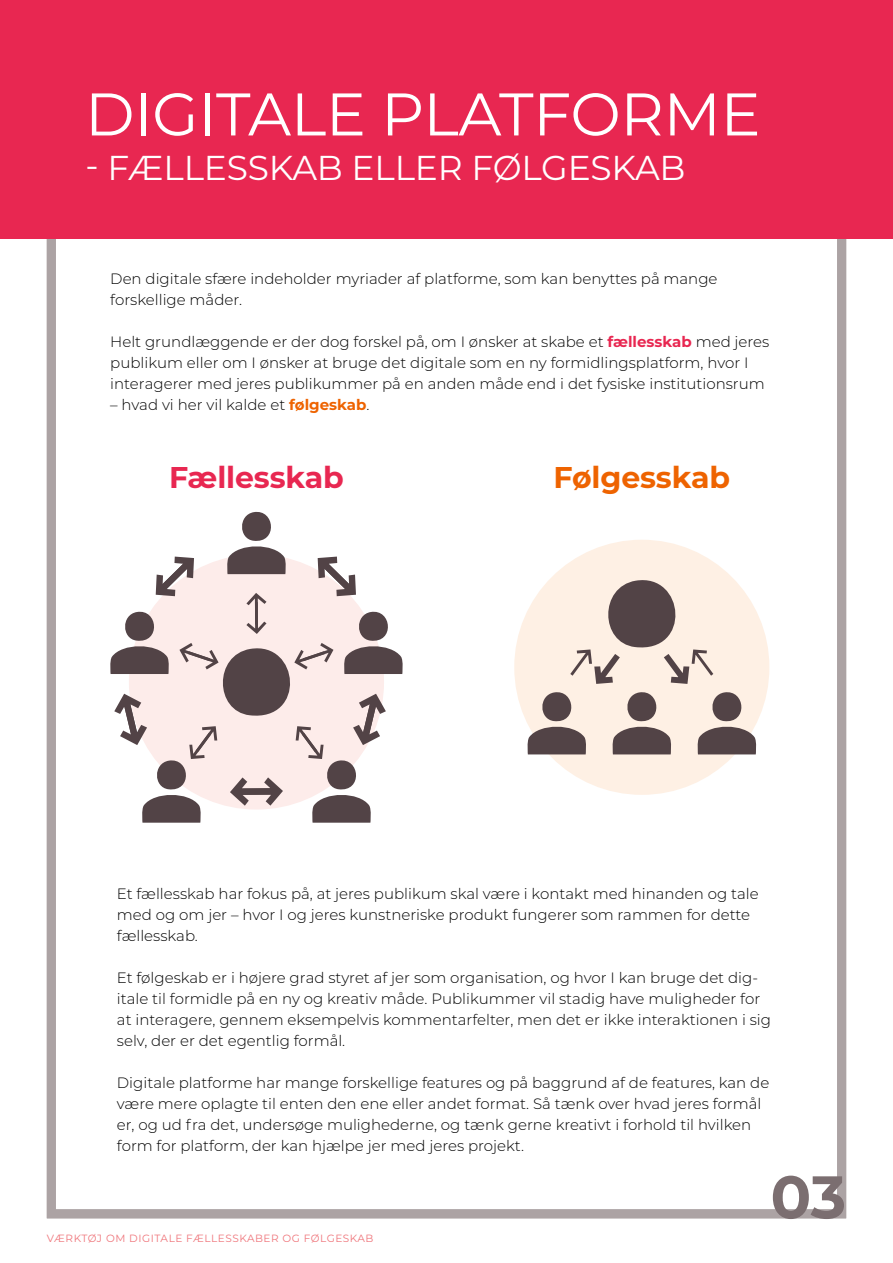
<style>
.page{position:relative;width:893px;height:1263px;background:#fff}
.page>*{position:absolute;margin:0;border:0;box-sizing:border-box;transform-origin:0 0}
.t1{font:60px "Montserrat";letter-spacing:-.005em;color:#fff}
.t2{font:700 60px "Montserrat";color:#7b6e70}
.t3{font:34.5px "Montserrat";letter-spacing:-.005em;color:#fff}
.t4{font:700 30px "Montserrat";letter-spacing:-.005em;color:#e82751}
.t5{font:700 30px "Montserrat";letter-spacing:-.005em;color:#ee6300}
.t6{font:300 15px/21px "Montserrat";color:#000}
.t7{font:10.5px "Montserrat";letter-spacing:.05em;color:#ef757b}
.s1{font-weight:700;color:#e82751}
.s2{font-weight:700;color:#ee6300}
</style>
<div class="page">
<div style="left:47px;top:46px;width:799px;height:1172px;border:9px solid #aca3a4"></div>
<div style="left:0;top:0;width:893px;height:238px;background:#e82751"></div>
<svg style="left:110px;top:511px;width:293px;height:312px"></svg>
<div style="left:514px;top:540px;width:255px;height:255px;background:#fef0e4;border-radius:50%"></div>
<svg style="left:527px;top:572px;width:230px;height:182px"></svg>
<h1 class="t1" style="left:85px;top:73px;width:677px">DIGITALE PLATFORME</h1>
<h2 class="t3" style="left:85px;top:144px;width:602px">- FÆLLESSKAB ELLER FØLGESKAB</h2>
<p class="t6" style="left:110px;top:268px;width:609px">Den digitale sfære indeholder myriader af platforme, som kan benyttes på mange forskellige måder.</p>
<p class="t6" style="left:110px;top:331px;width:661px">Helt grundlæggende er der dog forskel på, om I ønsker at skabe et <span class="s1">fællesskab</span> med jeres publikum eller om I ønsker at bruge det digitale som en ny formidlingsplatform, hvor I interagerer med jeres publikummer på en anden måde end i det fysiske institutionsrum</p>
<p class="t6" style="left:110px;top:394px;width:261px">– hvad vi her vil kalde et <span class="s2">følgeskab</span>.</p>
<h3 class="t4" style="left:169px;top:456px;width:176px">Fællesskab</h3>
<h3 class="t5" style="left:553px;top:456px;width:178px">Følgesskab</h3>
<p class="t6" style="left:117px;top:882px;width:643px">Et fællesskab har fokus på, at jeres publikum skal være i kontakt med hinanden og tale med og om jer – hvor I og jeres kunstneriske produkt fungerer som rammen for dette fællesskab.</p>
<p class="t6" style="left:117px;top:966px;width:656px">Et følgeskab er i højere grad styret af jer som organisation, og hvor I kan bruge det dig&shy;itale til formidle på en ny og kreativ måde. Publikummer vil stadig have muligheder for at interagere, gennem eksempelvis kommentarfelter, men det er ikke interaktionen i sig selv, der er det egentlig formål.</p>
<p class="t6" style="left:117px;top:1071px;width:654px">Digitale platforme har mange forskellige features og på baggrund af de features, kan de være mere oplagte til enten den ene eller andet format. Så tænk over hvad jeres formål er, og ud fra det, undersøge mulighederne, og tænk gerne kreativt i forhold til hvilken form for platform, der kan hjælpe jer med jeres projekt.</p>
<p class="t7" style="left:47px;top:1231px;width:328px">VÆRKTØJ OM DIGITALE FÆLLESSKABER OG FØLGESKAB</p>
<h1 class="t2" style="left:770px;top:1154px;width:77px">03</h1>
</div>
